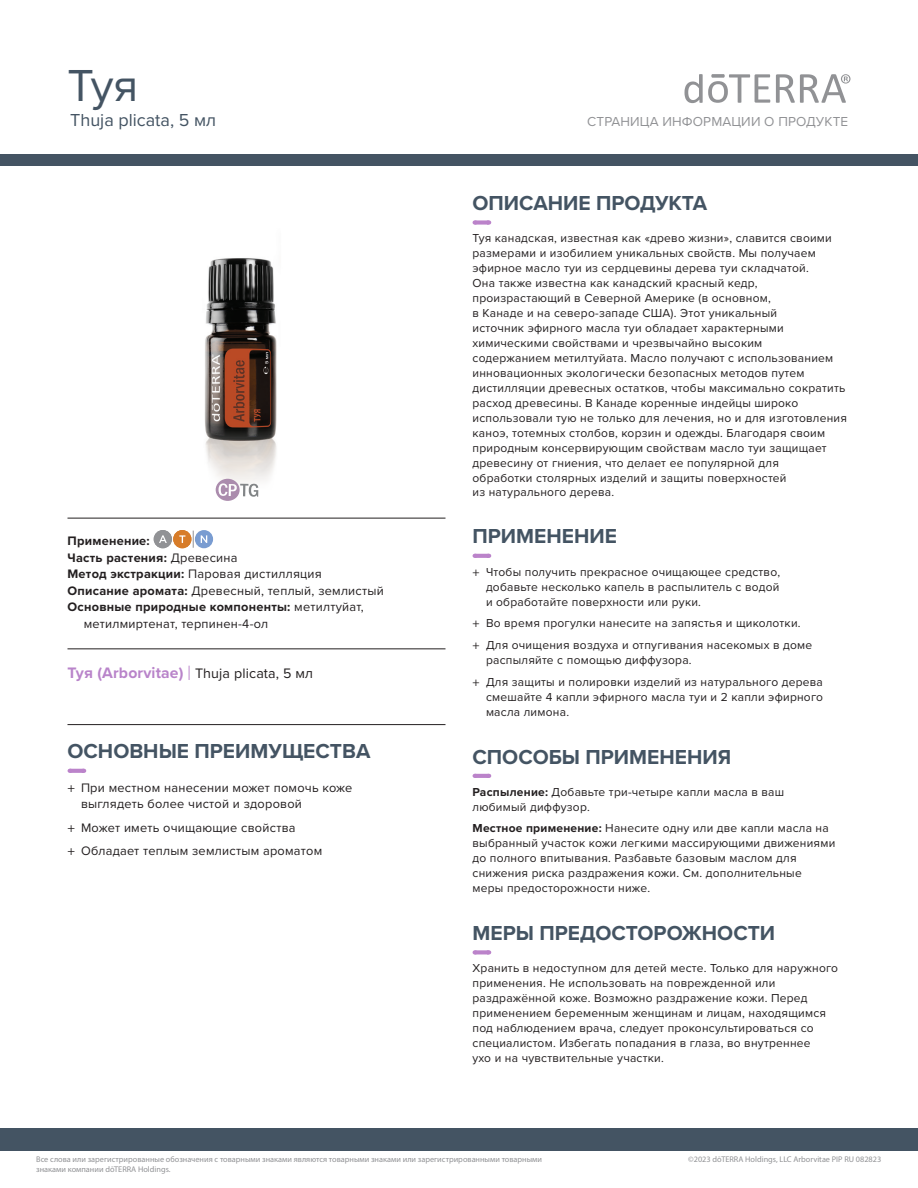
<style>
.page{position:relative;width:918px;height:1188px;background:#fff}
.page>*{position:absolute;margin:0;border:0;box-sizing:border-box;transform-origin:0 0}
.Main_Title{font:46.5px "Proxima Nova";color:#445463}
.Header__Sanctuary_dash{font:700 21px "Proxima Nova";color:#445463}
.Product_Descriptor_Title{font:18px "Proxima Nova";color:#445463}
.Tag_Title_Roman__Top_Rule{font:14.25px "Proxima Nova";letter-spacing:.01em;color:#231f20}
.t1{font:13.5px "Proxima Nova";letter-spacing:.01em;color:#919295}
.Oil_Attributes_Panel{font:12.75px/16.5px "Proxima Nova";letter-spacing:.02em;color:#231f20}
.Oil_Attributes_Panel-2{font:700 12.75px "Proxima Nova";letter-spacing:.02em;color:#231f20}
.Oil_Attributes_Top___Rule{font:700 12.75px "Proxima Nova";letter-spacing:.02em;color:#231f20}
.Body{font:12px/15px "Proxima Nova";letter-spacing:.02em;color:#231f20}
.See_Additional_precautions{font:12px/15px "Proxima Nova";letter-spacing:.02em;color:#231f20}
.Footer_Left{font:8.25px/9.9px "Myriad Pro";color:#919295}
.Footer_Right{font:8.25px "Myriad Pro";color:#919295}
.s1{font-weight:400}
.s2{font-weight:700}
.s3{font-weight:700;font-size:15.75px;color:#b984ca}
.s4{font-family:"Raleway";font-size:15.75px;color:#b984ca}
.s5{font-family:"Myriad Pro"}
</style>
<div class="page">
<div style="left:0;top:155px;width:918px;height:11px;background:#445463"></div>
<div style="left:0;top:1128px;width:918px;height:23px;background:#445463"></div>
<svg style="left:776px;top:74px;width:74px;height:29px"></svg>
<svg style="left:684px;top:74px;width:86px;height:29px"></svg>
<hr style="left:68px;top:518px;width:378px;height:1px;background:#231f20">
<hr style="left:68px;top:649px;width:378px;height:1px;background:#231f20">
<hr style="left:68px;top:724px;width:378px;height:1px;background:#231f20">
<svg style="left:70px;top:769px;width:14px;height:4px"></svg>
<svg style="left:475px;top:220px;width:14px;height:5px"></svg>
<svg style="left:475px;top:554px;width:14px;height:4px"></svg>
<svg style="left:475px;top:774px;width:14px;height:4px"></svg>
<svg style="left:475px;top:950px;width:14px;height:4px"></svg>
<img style="left:204px;top:258px;width:73px;height:233px">
<svg style="left:216px;top:479px;width:42px;height:22px"></svg>
<svg style="left:193px;top:531px;width:1px;height:17px"></svg>
<div style="left:154px;top:530px;width:18px;height:18px;background:#919295;border-radius:50%"></div>
<svg style="left:159px;top:535px;width:8px;height:8px"></svg>
<div style="left:173px;top:530px;width:19px;height:18px;background:#d77c29;border-radius:50%"></div>
<svg style="left:179px;top:535px;width:6px;height:8px"></svg>
<div style="left:195px;top:530px;width:18px;height:18px;background:#799cd1;border-radius:50%"></div>
<svg style="left:201px;top:535px;width:6px;height:8px"></svg>
<p class="Main_Title" style="left:68px;top:50px;width:72px">Туя</p>
<p class="Product_Descriptor_Title" style="left:70px;top:107px;width:147px">Thuja plicata, 5 мл</p>
<p class="Oil_Attributes_Top___Rule" style="left:68px;top:532px;width:84px">Применение:</p>
<p class="Oil_Attributes_Panel-2" style="left:68px;top:548px;width:172px">Часть растения: <span class="s1">Древесина</span></p>
<p class="Oil_Attributes_Panel" style="left:68px;top:565px;width:256px"><span class="s2">Метод экстракции:</span> Паровая дистилляция</p>
<p class="Oil_Attributes_Panel" style="left:68px;top:582px;width:318px"><span class="s2">Описание аромата:</span> Древесный, теплый, землистый</p>
<p class="Oil_Attributes_Panel" style="left:84px;top:598px;width:282px;text-indent:-16px"><span class="s2">Основные природные компоненты:</span> метилтуйат, метилмиртенат, терпинен-4-ол</p>
<p class="Tag_Title_Roman__Top_Rule" style="left:68px;top:663px;width:247px"><span class="s3">Туя (Arborvitae)</span> <span class="s4">|</span> Thuja plicata, 5 мл</p>
<p class="Header__Sanctuary_dash" style="left:68px;top:736px;width:304px">ОСНОВНЫЕ ПРЕИМУЩЕСТВА</p>
<p class="Oil_Attributes_Panel" style="left:81px;top:779px;width:273px;text-indent:-14px"><span class="s5">+</span> При местном нанесении может помочь коже выглядеть более чистой и здоровой</p>
<p class="Oil_Attributes_Panel" style="left:68px;top:819px;width:230px"><span class="s5">+</span> Может иметь очищающие свойства</p>
<p class="Oil_Attributes_Panel" style="left:68px;top:842px;width:256px"><span class="s5">+</span> Обладает теплым землистым ароматом</p>
<p class="t1" style="left:587px;top:112px;width:263px">СТРАНИЦА ИНФОРМАЦИИ О ПРОДУКТЕ</p>
<p class="Header__Sanctuary_dash" style="left:472px;top:188px;width:236px">ОПИСАНИЕ ПРОДУКТА</p>
<p class="Body" style="left:472px;top:230px;width:376px">Туя канадская, известная как «древо жизни», славится своими размерами и изобилием уникальных свойств. Мы получаем эфирное масло туи из сердцевины дерева туи складчатой.<br>Она также известна как канадский красный кедр, произрастающий в Северной Америке (в основном,<br>в Канаде и на северо-западе США). Этот уникальный<br>источник эфирного масла туи обладает характерными химическими свойствами и чрезвычайно высоким<br>содержанием метилтуйата. Масло получают с использованием инновационных экологически безопасных методов путем дистилляции древесных остатков, чтобы максимально сократить расход древесины. В Канаде коренные индейцы широко использовали тую не только для лечения, но и для изготовления каноэ, тотемных столбов, корзин и одежды. Благодаря своим природным консервирующим свойствам масло туи защищает древесину от гниения, что делает ее популярной для<br>обработки столярных изделий и защиты поверхностей</p>
<p class="Body" style="left:472px;top:484px;width:143px">из натурального дерева.</p>
<p class="Header__Sanctuary_dash" style="left:472px;top:521px;width:146px">ПРИМЕНЕНИЕ</p>
<p class="Body" style="left:486px;top:563px;width:296px;text-align:justify;text-indent:-14px"><span class="s5">+</span> Чтобы получить прекрасное очищающее средство, добавьте несколько капель в распылитель с водой и обработайте поверхности или руки.</p>
<p class="Body" style="left:472px;top:615px;width:330px"><span class="s5">+</span> Во время прогулки нанесите на запястья и щиколотки.</p>
<p class="Body" style="left:486px;top:637px;width:328px;text-indent:-14px"><span class="s5">+</span> Для очищения воздуха и отпугивания насекомых в доме распыляйте с помощью диффузора.</p>
<p class="Body" style="left:486px;top:674px;width:339px;text-align:justify;text-indent:-14px"><span class="s5">+</span> Для защиты и полировки изделий из натурального дерева смешайте 4 капли эфирного масла туи и 2 капли эфирного масла лимона.</p>
<p class="Header__Sanctuary_dash" style="left:472px;top:741px;width:260px">СПОСОБЫ ПРИМЕНЕНИЯ</p>
<p class="See_Additional_precautions" style="left:472px;top:784px;width:313px"><span class="s2">Распыление:</span> Добавьте три-четыре капли масла в ваш любимый диффузор.</p>
<p class="See_Additional_precautions" style="left:472px;top:820px;width:364px"><span class="s2">Местное применение:</span> Нанесите одну или две капли масла на выбранный участок кожи легкими массирующими движениями до полного впитывания. Разбавьте базовым маслом для снижения риска раздражения кожи. См. дополнительные меры предосторожности ниже.</p>
<p class="Header__Sanctuary_dash" style="left:472px;top:917px;width:304px">МЕРЫ ПРЕДОСТОРОЖНОСТИ</p>
<p class="Body" style="left:472px;top:960px;width:367px">Хранить в недоступном для детей месте. Только для наружного применения. Не использовать на поврежденной или раздражённой коже. Возможно раздражение кожи. Перед применением беременным женщинам и лицам, находящимся под наблюдением врача, следует проконсультироваться со специалистом. Избегать попадания в глаза, во внутреннее<br>ухо и на чувствительные участки.</p>
<p class="Footer_Left" style="left:36px;top:1154px;width:507px">Все слова или зарегистрированные обозначения с товарными знаками являются товарными знаками или зарегистрированными товарными знаками компании dōTERRA Holdings.</p>
<p class="Footer_Right" style="left:688px;top:1154px;width:195px">©2023 dōTERRA Holdings, LLC Arborvitae PIP RU 082823</p>
</div>
